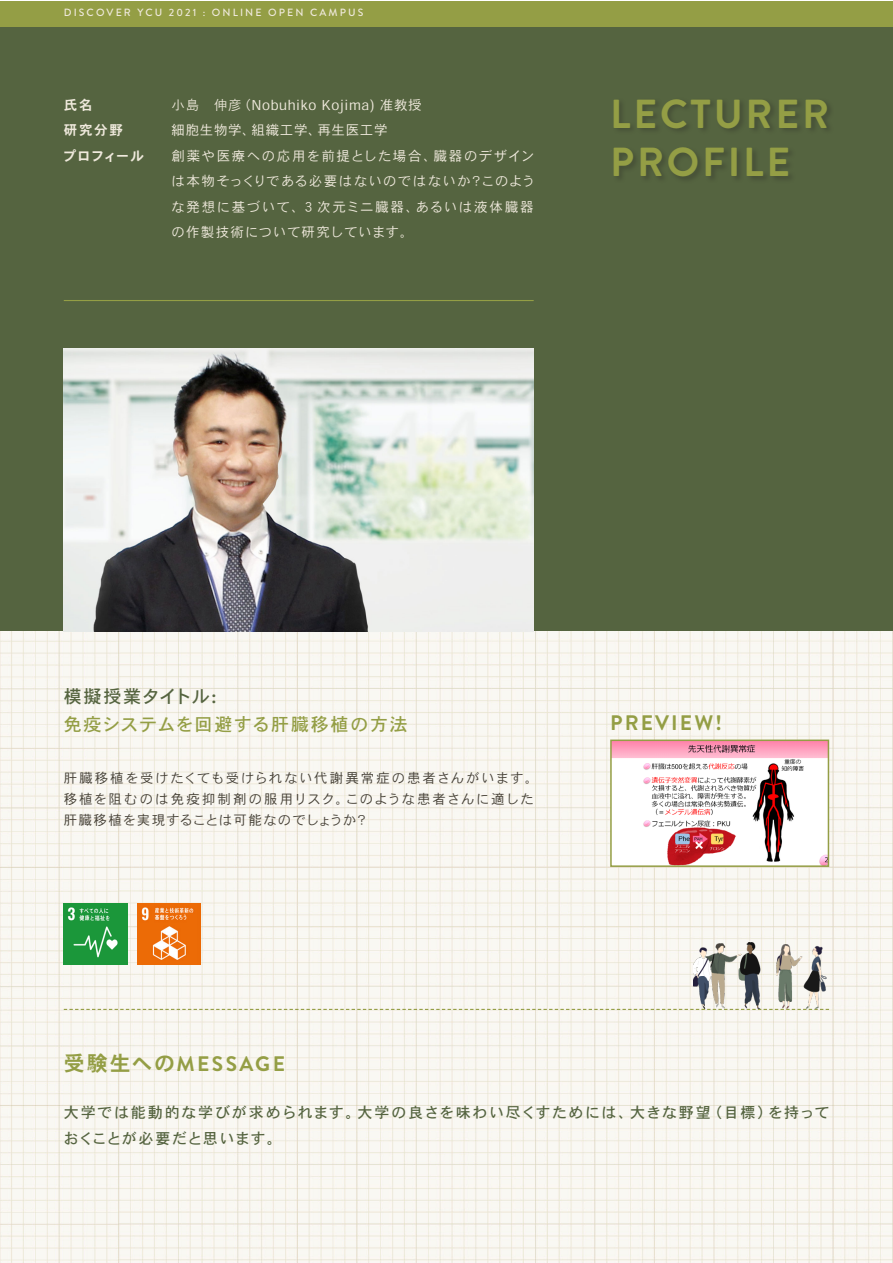
<style>
.page{position:relative;width:893px;height:1263px;background:#fff}
.page>*{position:absolute;margin:0;border:0;box-sizing:border-box;transform-origin:0 0}
.t1{font:700 40.5px "Brandon Grotesque";letter-spacing:.07em;color:#949e45}
.t2{font:700 21px "Brandon Grotesque";letter-spacing:.1em;color:#949e45}
.t3{font:18px "Heisei Kaku Go Std W5";letter-spacing:.07em;color:#949e45}
.t4{font:18px "Heisei Kaku Go Std W5";letter-spacing:.05em;color:#556440}
.t5{font:15px/25.5px "Heisei Kaku Go Std W5";letter-spacing:.1em;color:#556440}
.t6{font:13.5px/25.5px "Heisei Kaku Go Std W3";letter-spacing:.1em;color:#efe9dc}
.t7{font:13.5px/21px "Heisei Kaku Go Std W3";letter-spacing:.1em;color:#454036}
.t8{font:13.5px "Heisei Kaku Go Std W3";letter-spacing:.05em;color:#efe9dc}
.t9{font:13.5px "Heisei Kaku Go Std W7";letter-spacing:.09em;color:#efe9dc}
.t10{font:500 10.5px "Brandon Grotesque";letter-spacing:.2em;color:#efe9dc}
.s1{font-family:"Yu Gothic";font-weight:500}
.s2{font-family:"Heisei Kaku Go Std W7";font-weight:400}
</style>
<div class="page">
<img style="left:0;top:631px;width:893px;height:632px">
<div style="left:0;top:1px;width:892px;height:630px;background:#556440"></div>
<img style="left:64px;top:348px;width:470px;height:283px">
<div style="left:612px;top:97px;width:222px;height:87px;background:#231f20;opacity:.29"></div>
<hr style="left:64px;top:300px;width:470px;height:1px;background:#949e45">
<svg style="left:609px;top:739px;width:221px;height:129px"></svg>
<img style="left:64px;top:903px;width:63px;height:62px">
<img style="left:137px;top:903px;width:64px;height:62px">
<div style="left:0;top:1px;width:893px;height:25px;background:#949e45"></div>
<img style="left:693px;top:943px;width:67px;height:66px">
<img style="left:777px;top:944px;width:50px;height:64px">
<svg style="left:64px;top:1009px;width:765px;height:1px"></svg>
<p class="t10" style="left:64px;top:6px;width:301px">DISCOVER YCU 2021 : ONLINE OPEN CAMPUS</p>
<p class="t9" style="left:64px;top:96px;width:30px">氏名</p>
<p class="t9" style="left:64px;top:122px;width:61px">研究分野</p>
<p class="t9" style="left:63px;top:147px;width:83px">プロフィール</p>
<p class="t8" style="left:171px;top:96px;width:252px"><span class="s1">小島　伸彦</span>（Nobuhiko Kojima) 准教授</p>
<p class="t8" style="left:171px;top:121px;width:218px">細胞生物学、組織工学、再生医工学</p>
<p class="t6" style="left:171px;top:143px;width:365px">創薬や医療への応用を前提とした場合、臓器のデザインは本物そっくりである必要はないのではないか？このような発想に基づいて、３次元ミニ臓器、あるいは液体臓器の作製技術について研究しています。</p>
<p class="t1" style="left:610px;top:85px;width:220px">LECTURER</p>
<p class="t1" style="left:610px;top:134px;width:182px">PROFILE</p>
<p class="t4" style="left:64px;top:685px;width:154px">模擬授業タイトル:</p>
<p class="t3" style="left:64px;top:713px;width:346px">免疫システムを回避する肝臓移植の方法</p>
<p class="t7" style="left:64px;top:767px;width:476px">肝臓移植を受けたくても受けられない代謝異常症の患者さんがいます。移植を阻むのは免疫抑制剤の服用リスク。このような患者さんに適した肝臓移植を実現することは可能なのでしょうか？</p>
<p class="t2" style="left:610px;top:708px;width:113px">PREVIEW!</p>
<p class="t2" style="left:64px;top:1049px;width:223px"><span class="s2">受験生への</span>MESSAGE</p>
<p class="t5" style="left:63px;top:1100px;width:768px">大学では能動的な学びが求められます。大学の良さを味わい尽くすためには、大きな野望（目標）を持っておくことが必要だと思います。</p>
</div>
